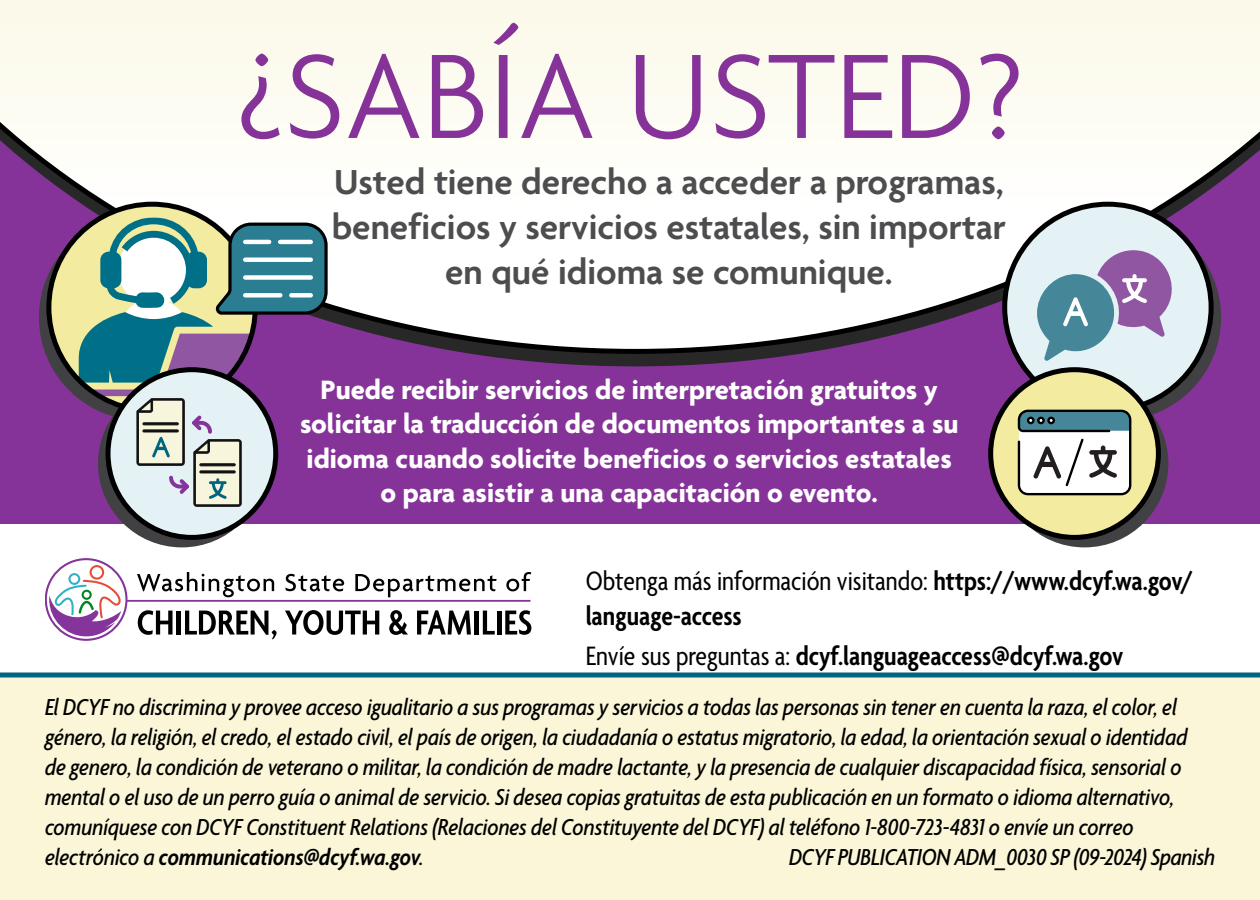
<style>
.page{position:relative;width:1260px;height:900px;background:#fff}
.page>*{position:absolute;margin:0;border:0;box-sizing:border-box;transform-origin:0 0}
.t1{font:300 130px "Agenda";color:#863399}
.t2{font:600 37.5px/45px "Agenda";color:#4d4d4f;text-align:center}
.t3{font:700 28.75px/34.5px "Agenda";color:#fff;text-align:center}
.t4{font:600 condensed 28.75px/35px "Agenda";letter-spacing:-.005em;color:#000}
.t5{font:italic 500 condensed 25px/30px "Agenda";letter-spacing:-.005em;color:#000}
.s1{font-weight:400}
.s2{font-weight:600}
</style>
<div class="page">
<div style="left:0;top:0;width:1260px;height:675px;background:#863399"></div>
<svg style="left:45px;top:354px;width:1170px;height:12px"></svg>
<svg style="left:0;top:0;width:1260px;height:354px;background:#ebe4e6"></svg>
<div style="left:0;top:524px;width:1260px;height:150px;background:#fff"></div>
<div style="left:0;top:675px;width:1260px;height:225px;background:#faf6d7"></div>
<svg style="left:39px;top:214px;width:206px;height:207px;background:#312f32"></svg>
<svg style="left:98px;top:380px;width:168px;height:167px"></svg>
<svg style="left:1015px;top:214px;width:206px;height:207px;background:#333134"></svg>
<svg style="left:1001px;top:380px;width:167px;height:167px;background:#353436"></svg>
<div style="left:1005px;top:204px;width:206px;height:207px;background:#e4f2f6;border-radius:50%"></div>
<svg style="left:49px;top:204px;width:206px;height:207px;background:#c9c284"></svg>
<svg style="left:108px;top:370px;width:168px;height:167px;background:#c4d0d4"></svg>
<div style="left:991px;top:370px;width:167px;height:167px;background:#f3eba0;border-radius:50%"></div>
<div style="left:988px;top:367px;width:173px;height:173px;border:5px solid #000;border-radius:50%"></div>
<div style="left:0;top:672px;width:1260px;height:6px;background:#006580"></div>
<svg style="left:79px;top:217px;width:250px;height:166px;background:#788e99"></svg>
<hr style="left:245px;top:240px;width:24px;height:4px;background:#fff">
<hr style="left:280px;top:240px;width:31px;height:4px;background:#fff">
<div style="left:245px;top:257px;width:66px;height:5px;background:#fff"></div>
<div style="left:245px;top:275px;width:66px;height:5px;background:#fff"></div>
<div style="left:245px;top:293px;width:35px;height:5px;background:#fff"></div>
<div style="left:291px;top:293px;width:20px;height:5px;background:#fff"></div>
<svg style="left:69px;top:390px;width:186px;height:117px"></svg>
<svg style="left:1037px;top:250px;width:135px;height:111px"></svg>
<svg style="left:1018px;top:410px;width:113px;height:85px;background:#abb7ba"></svg>
<svg style="left:138px;top:610px;width:35px;height:25px"></svg>
<hr style="left:177px;top:611px;width:4px;height:24px;background:#000">
<svg style="left:185px;top:611px;width:92px;height:28px"></svg>
<svg style="left:285px;top:610px;width:94px;height:25px"></svg>
<svg style="left:389px;top:610px;width:19px;height:25px"></svg>
<svg style="left:417px;top:610px;width:54px;height:25px"></svg>
<div style="left:474px;top:611px;width:5px;height:24px;background:#000"></div>
<svg style="left:483px;top:611px;width:12px;height:24px"></svg>
<hr style="left:497px;top:611px;width:4px;height:24px;background:#000">
<svg style="left:505px;top:610px;width:26px;height:25px"></svg>
<hr style="left:127px;top:600px;width:403px;height:2px;background:#84349a">
<svg style="left:137px;top:572px;width:137px;height:25px"></svg>
<svg style="left:285px;top:574px;width:59px;height:17px"></svg>
<svg style="left:355px;top:574px;width:142px;height:23px"></svg>
<svg style="left:506px;top:572px;width:25px;height:19px"></svg>
<div style="left:45px;top:558px;width:83px;height:83px;border:2px solid #84349a;border-radius:50%"></div>
<div style="left:90px;top:565px;width:14px;height:15px;border:2px solid #e54c39;border-radius:50%"></div>
<div style="left:68px;top:573px;width:12px;height:12px;border:2px solid #32afc9;border-radius:50%"></div>
<svg style="left:49px;top:577px;width:76px;height:59px"></svg>
<h1 class="t1" style="left:236px;top:26px;width:789px">¿SABÍA USTED?</h1>
<h2 class="t2" style="left:332px;top:162px;width:676px">Usted tiene derecho a acceder a programas, beneficios y servicios estatales, sin importar en qué idioma se comunique.</h2>
<p class="t3" style="left:300px;top:374px;width:660px">Puede recibir servicios de interpretación gratuitos y solicitar la traducción de documentos importantes a su idioma cuando solicite beneficios o servicios estatales o para asistir a una capacitación o evento.</p>
<p class="t4" style="left:586px;top:565px;width:609px"><span class="s1">Obtenga más información visitando:</span> https://www.dcyf.wa.gov/ language-access</p>
<p class="t4" style="left:586px;top:640px;width:539px"><span class="s1">Envíe sus preguntas a:</span> dcyf.languageaccess@dcyf.wa.gov</p>
<p class="t5" style="left:45px;top:694px;width:1144px">El DCYF no discrimina y provee acceso igualitario a sus programas y servicios a todas las personas sin tener en cuenta la raza, el color, el género, la religión, el credo, el estado civil, el país de origen, la ciudadanía o estatus migratorio, la edad, la orientación sexual o identidad de genero, la condición de veterano o militar, la condición de madre lactante, y la presencia de cualquier discapacidad física, sensorial o mental o el uso de un perro guía o animal de servicio. Si desea copias gratuitas de esta publicación en un formato o idioma alternativo, comuníquese con DCYF Constituent Relations (Relaciones del Constituyente del DCYF) al teléfono 1-800-723-4831 o envíe un correo electrónico a <span class="s2">communications@dcyf.wa.gov</span>.</p>
<p class="t5" style="left:789px;top:844px;width:427px">DCYF PUBLICATION ADM_0030 SP (09-2024) Spanish</p>
</div>
